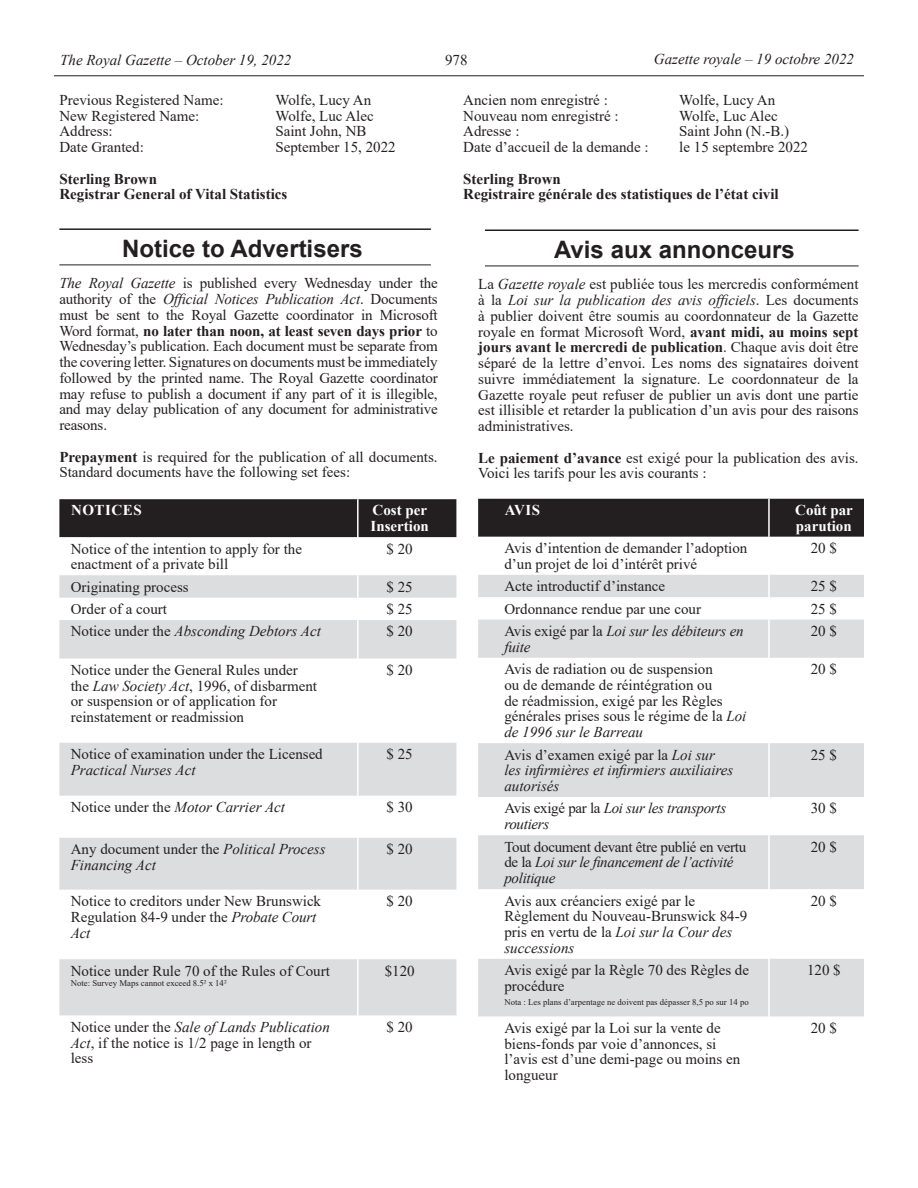
<style>
.page{position:relative;width:918px;height:1188px;background:#fff}
.page>*{position:absolute;margin:0;border:0;box-sizing:border-box;transform-origin:0 0}
.t1{font:700 24px "Arial";color:#231f20}
.t2{font:15px/15.8px "Times New Roman";color:#231f20}
.t3{font:italic 15px/15.8px "Times New Roman";color:#231f20}
.t4{font:italic 15px/15.8px "Times New Roman";letter-spacing:-.02em;color:#231f20}
.t5{font:700 15px/15.8px "Times New Roman";color:#231f20}
.t6{font:700 15px/15.8px "Times New Roman";color:#fff}
.t7{font:700 15px "Times New Roman";letter-spacing:.035em;color:#fff}
.t8{font:8.7px "Times New Roman";color:#231f20}
.s1{font-style:italic}
.s2{font-weight:700}
.s3{font-style:normal}
</style>
<div class="page">
<hr style="left:54px;top:76px;width:810px;height:1px;background:#231f20">
<hr style="left:59px;top:228px;width:372px;height:2px;background:#231f20">
<hr style="left:59px;top:265px;width:372px;height:1px;background:#231f20">
<div style="left:59px;top:499px;width:397px;height:38px;background:#231f20"></div>
<svg style="left:59px;top:575px;width:397px;height:23px;background:#dcdddf"></svg>
<hr style="left:357px;top:499px;width:2px;height:38px;background:#fff">
<hr style="left:357px;top:575px;width:2px;height:23px;background:#fff">
<svg style="left:59px;top:620px;width:397px;height:395px"></svg>
<hr style="left:357px;top:620px;width:2px;height:39px;background:#fff">
<hr style="left:357px;top:659px;width:2px;height:84px;background:#fff">
<hr style="left:357px;top:743px;width:2px;height:53px;background:#fff">
<hr style="left:357px;top:796px;width:2px;height:42px;background:#fff">
<hr style="left:357px;top:838px;width:2px;height:52px;background:#fff">
<hr style="left:357px;top:890px;width:2px;height:69px;background:#fff">
<hr style="left:357px;top:959px;width:2px;height:56px;background:#fff">
<hr style="left:485px;top:229px;width:374px;height:2px;background:#231f20">
<hr style="left:485px;top:266px;width:374px;height:1px;background:#231f20">
<div style="left:478px;top:499px;width:386px;height:38px;background:#231f20"></div>
<div style="left:478px;top:575px;width:386px;height:22px;background:#dcdddf"></div>
<hr style="left:768px;top:499px;width:2px;height:38px;background:#fff">
<hr style="left:768px;top:575px;width:2px;height:22px;background:#fff">
<svg style="left:478px;top:620px;width:386px;height:396px;fill:#dcdddf"></svg>
<hr style="left:768px;top:620px;width:2px;height:38px;background:#fff">
<hr style="left:768px;top:658px;width:2px;height:85px;background:#fff">
<hr style="left:768px;top:743px;width:2px;height:54px;background:#fff">
<hr style="left:768px;top:797px;width:2px;height:38px;background:#fff">
<hr style="left:768px;top:835px;width:2px;height:54px;background:#fff">
<hr style="left:768px;top:889px;width:2px;height:70px;background:#fff">
<hr style="left:768px;top:959px;width:2px;height:57px;background:#fff">
<p class="t3" style="left:60px;top:52px;width:233px">The Royal Gazette – October 19, 2022</p>
<p class="t2" style="left:445px;top:51px;width:24px">978</p>
<p class="t3" style="left:654px;top:51px;width:202px">Gazette royale – 19 octobre 2022</p>
<p class="t2" style="left:463px;top:92px;width:146px">Ancien nom enregistré :</p>
<p class="t2" style="left:679px;top:92px;width:97px">Wolfe, Lucy An</p>
<p class="t2" style="left:463px;top:107px;width:157px">Nouveau nom enregistré :</p>
<p class="t2" style="left:679px;top:107px;width:100px">Wolfe, Luc Alec</p>
<p class="t2" style="left:463px;top:123px;width:58px">Adresse :</p>
<p class="t2" style="left:679px;top:123px;width:111px">Saint John (N.-B.)</p>
<p class="t2" style="left:463px;top:139px;width:187px">Date d’accueil de la demande :</p>
<p class="t2" style="left:679px;top:139px;width:130px">le 15 septembre 2022</p>
<p class="t5" style="left:463px;top:170px;width:317px">Sterling Brown<br>Registraire générale des statistiques de l’état civil</p>
<p class="t2" style="left:59px;top:92px;width:166px">Previous Registered Name:</p>
<p class="t2" style="left:275px;top:92px;width:97px">Wolfe, Lucy An</p>
<p class="t2" style="left:59px;top:107px;width:141px">New Registered Name:</p>
<p class="t2" style="left:275px;top:107px;width:100px">Wolfe, Luc Alec</p>
<p class="t2" style="left:59px;top:123px;width:55px">Address:</p>
<p class="t2" style="left:275px;top:123px;width:93px">Saint John, NB</p>
<p class="t2" style="left:59px;top:139px;width:86px">Date Granted:</p>
<p class="t2" style="left:275px;top:139px;width:122px">September 15, 2022</p>
<p class="t5" style="left:59px;top:170px;width:230px">Sterling Brown<br>Registrar General of Vital Statistics</p>
<h1 class="t1" style="left:122px;top:232px;width:242px">Notice to Advertisers</h1>
<p class="t2" style="left:59px;top:275px;width:380px;text-align:justify"><span class="s1">The Royal Gazette</span> is published every Wednesday under the authority of the <span class="s1">Official Notices Publication Act</span>. Documents must be sent to the Royal Gazette coordinator in Microsoft Word format, <span class="s2">no later than noon, at least seven days prior</span> to Wednesday’s publication. Each document must be separate from the covering letter. Signatures on documents must be immediately followed by the printed name. The Royal Gazette coordinator may refuse to publish a document if any part of it is illegible, and may delay publication of any document for administrative reasons.</p>
<p class="t2" style="left:59px;top:448px;width:380px"><span class="s2">Prepayment</span> is required for the publication of all documents.<br>Standard documents have the following set fees:</p>
<p class="t7" style="left:71px;top:500px;width:72px">NOTICES</p>
<p class="t6" style="left:371px;top:502px;width:60px">Cost per<br>Insertion</p>
<p class="t2" style="left:71px;top:540px;width:233px">Notice of the intention to apply for the enactment of a private bill</p>
<p class="t2" style="left:387px;top:540px;width:28px">$ 20</p>
<p class="t2" style="left:71px;top:578px;width:119px">Originating process</p>
<p class="t2" style="left:387px;top:578px;width:28px">$ 25</p>
<p class="t2" style="left:71px;top:601px;width:98px">Order of a court</p>
<p class="t2" style="left:387px;top:601px;width:28px">$ 25</p>
<p class="t3" style="left:71px;top:623px;width:252px"><span class="s3">Notice under the</span> Absconding Debtors Act</p>
<p class="t2" style="left:387px;top:623px;width:28px">$ 20</p>
<p class="t2" style="left:71px;top:662px;width:248px">Notice under the General Rules under the <span class="s1">Law Society Act</span>, 1996, of disbarment or suspension or of application for reinstatement or readmission</p>
<p class="t2" style="left:387px;top:662px;width:28px">$ 20</p>
<p class="t2" style="left:71px;top:746px;width:254px">Notice of examination under the Licensed</p>
<p class="t3" style="left:71px;top:762px;width:126px">Practical Nurses Act</p>
<h1 class="t1" style="left:554px;top:233px;width:242px">Avis aux annonceurs</h1>
<p class="t2" style="left:478px;top:276px;width:382px;text-align:justify">La <span class="s1">Gazette royale</span> est publiée tous les mercredis conformément à la <span class="s1">Loi sur la publication des avis officiels</span>. Les documents à publier doivent être soumis au coordonnateur de la Gazette royale en format Microsoft Word, <span class="s2">avant midi, au moins sept jours avant le mercredi de publication</span>. Chaque avis doit être séparé de la lettre d’envoi. Les noms des signataires doivent suivre immédiatement la signature. Le coordonnateur de la Gazette royale peut refuser de publier un avis dont une partie est illisible et retarder la publication d’un avis pour des raisons administratives.</p>
<p class="t2" style="left:478px;top:449px;width:382px"><span class="s2">Le paiement d’avance</span> est exigé pour la publication des avis.<br>Voici les tarifs pour les avis courants :</p>
<p class="t6" style="left:505px;top:502px;width:37px">AVIS</p>
<p class="t6" style="left:795px;top:502px;width:59px">Coût par parution</p>
<p class="t2" style="left:504px;top:540px;width:245px">Avis d’intention de demander l’adoption d’un projet de loi d’intérêt privé</p>
<p class="t2" style="left:811px;top:540px;width:28px">20 $</p>
<p class="t2" style="left:504px;top:578px;width:162px">Acte introductif d’instance</p>
<p class="t2" style="left:811px;top:578px;width:28px">25 $</p>
<p class="t2" style="left:504px;top:600px;width:198px">Ordonnance rendue par une cour</p>
<p class="t2" style="left:811px;top:600px;width:28px">25 $</p>
<p class="t3" style="left:504px;top:623px;width:241px"><span class="s3">Avis exigé par la</span> Loi sur les débiteurs en fuite</p>
<p class="t2" style="left:811px;top:623px;width:28px">20 $</p>
<p class="t2" style="left:504px;top:661px;width:244px">Avis de radiation ou de suspension<br>ou de demande de réintégration ou<br>de réadmission, exigé par les Règles générales prises sous le régime de la <span class="s1">Loi de 1996 sur le Barreau</span></p>
<p class="t2" style="left:811px;top:661px;width:28px">20 $</p>
<p class="t3" style="left:504px;top:746px;width:230px"><span class="s3">Avis d’examen exigé par la</span> Loi sur les infirmières et infirmiers auxiliaires autorisés</p>
<p class="t2" style="left:811px;top:746px;width:28px">25 $</p>
<p class="t4" style="left:504px;top:800px;width:223px"><span class="s3">Avis exigé par la</span> Loi sur les transports routiers</p>
<p class="t2" style="left:811px;top:800px;width:28px">30 $</p>
<p class="t4" style="left:504px;top:838px;width:243px"><span class="s3">Tout document devant être publié en vertu de la</span> Loi sur le financement de l’activité politique</p>
<p class="t2" style="left:811px;top:838px;width:28px">20 $</p>
<p class="t2" style="left:504px;top:892px;width:244px">Avis aux créanciers exigé par le<br>Règlement du Nouveau-Brunswick 84-9 pris en vertu de la <span class="s1">Loi sur la Cour des successions</span></p>
<p class="t2" style="left:811px;top:892px;width:28px">20 $</p>
<p class="t2" style="left:504px;top:962px;width:246px">Avis exigé par la Règle 70 des Règles de procédure</p>
<p class="t8" style="left:504px;top:996px;width:246px">Nota : Les plans d’arpentage ne doivent pas dépasser 8,5 po sur 14 po</p>
<p class="t2" style="left:387px;top:746px;width:28px">$ 25</p>
<p class="t3" style="left:71px;top:799px;width:216px"><span class="s3">Notice under the</span> Motor Carrier Act</p>
<p class="t2" style="left:387px;top:799px;width:28px">$ 30</p>
<p class="t3" style="left:71px;top:841px;width:256px"><span class="s3">Any document under the</span> Political Process<br>Financing Act</p>
<p class="t2" style="left:387px;top:841px;width:28px">$ 20</p>
<p class="t2" style="left:71px;top:893px;width:252px">Notice to creditors under New Brunswick<br>Regulation 84-9 under the <span class="s1">Probate Court<br>Act</span></p>
<p class="t2" style="left:387px;top:893px;width:28px">$ 20</p>
<p class="t2" style="left:71px;top:962px;width:261px">Notice under Rule 70 of the Rules of Court</p>
<p class="t8" style="left:71px;top:977px;width:157px">Note: Survey Maps cannot exceed 8.5² x 14²</p>
<p class="t2" style="left:807px;top:962px;width:35px">120 $</p>
<p class="t2" style="left:385px;top:962px;width:31px">$120</p>
<p class="t2" style="left:71px;top:1018px;width:261px">Notice under the <span class="s1">Sale of Lands Publication<br>Act</span>, if the notice is 1/2 page in length or less</p>
<p class="t2" style="left:387px;top:1018px;width:28px">$ 20</p>
<p class="t2" style="left:504px;top:1019px;width:237px">Avis exigé par la Loi sur la vente de biens-fonds par voie d’annonces, si l’avis est d’une demi-page ou moins en longueur</p>
<p class="t2" style="left:811px;top:1019px;width:28px">20 $</p>
</div>
